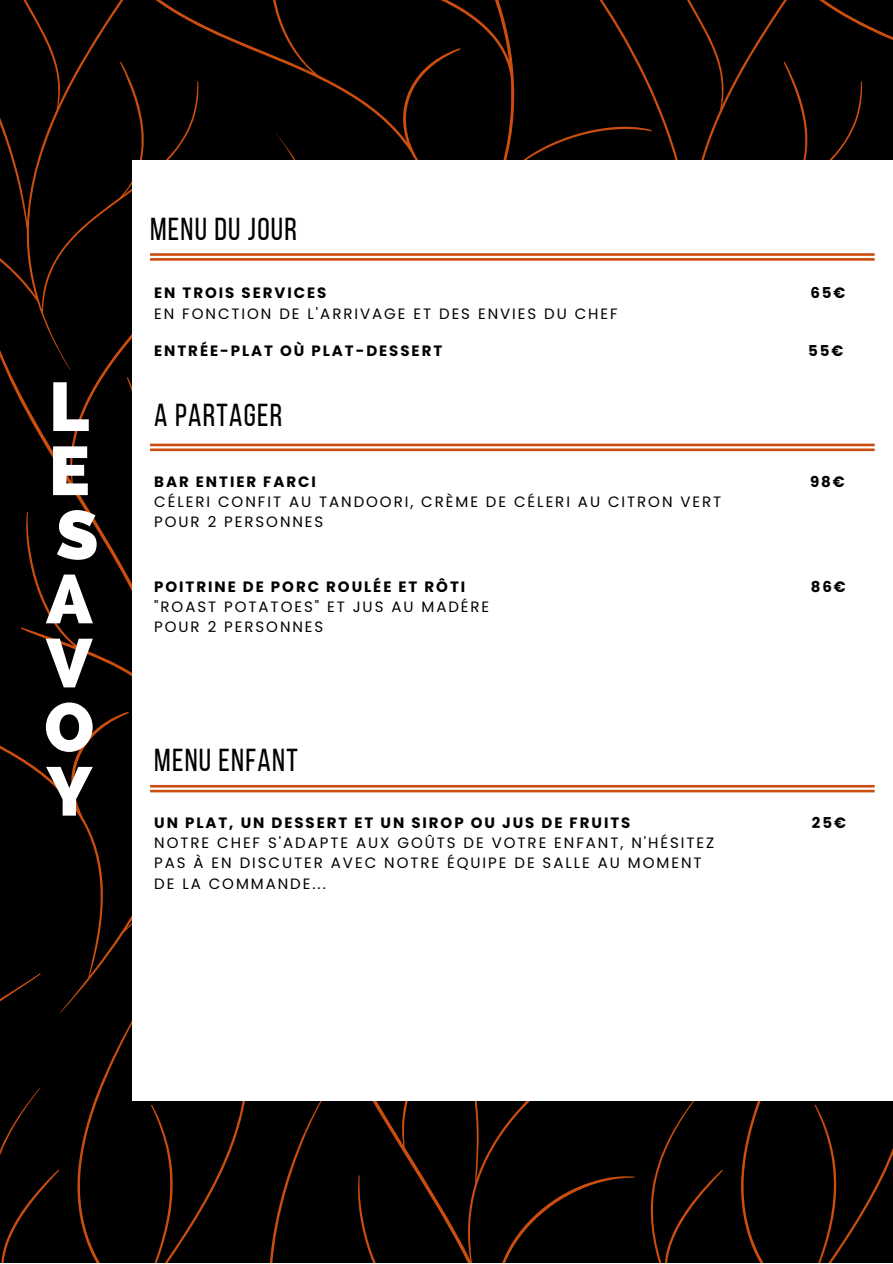
<style>
.page{position:relative;width:893px;height:1264px;background:#fff}
.page>*{position:absolute;margin:0;border:0;box-sizing:border-box;transform-origin:0 0}
.t1{font:800 68.7px/64.1px "Raleway";color:#fff}
.t2{font:31.65px "Bebas Neue";letter-spacing:.04em;color:#000}
.t3{font:15px/20.2px "Poppins";letter-spacing:.13em;color:#000}
.t4{font:700 15px "Poppins";letter-spacing:.13em;color:#000}
</style>
<div class="page">
<div style="left:0;top:0;width:305px;height:1262px;background:#000"></div>
<svg style="left:268px;top:1100px;width:37px;height:162px"></svg>
<div style="left:305px;top:0;width:587px;height:1262px;background:#000"></div>
<div style="left:132px;top:161px;width:760px;height:939px;background:#fff"></div>
<svg style="left:150px;top:133px;width:724px;height:128px"></svg>
<svg style="left:150px;top:785px;width:724px;height:8px"></svg>
<svg style="left:150px;top:443px;width:724px;height:8px"></svg>
<h1 class="t1" style="left:44px;top:375px;width:55px">L<br>E<br>S<br>A<br>V<br>O<br>Y</h1>
<h2 class="t2" style="left:150px;top:216px;width:148px">MENU DU JOUR</h2>
<p class="t4" style="left:154px;top:283px;width:174px">EN TROIS SERVICES</p>
<p class="t4" style="left:810px;top:283px;width:37px">65€</p>
<p class="t3" style="left:154px;top:303px;width:465px">EN FONCTION DE L'ARRIVAGE ET DES ENVIES DU CHEF</p>
<p class="t4" style="left:154px;top:340px;width:289px">ENTRÉE-PLAT OÙ PLAT-DESSERT</p>
<p class="t4" style="left:808px;top:340px;width:37px">55€</p>
<h2 class="t2" style="left:154px;top:402px;width:130px">A PARTAGER</h2>
<p class="t4" style="left:154px;top:471px;width:163px">BAR ENTIER FARCI</p>
<p class="t4" style="left:810px;top:471px;width:36px">98€</p>
<p class="t3" style="left:154px;top:491px;width:568px">CÉLERI CONFIT AU TANDOORI, CRÈME DE CÉLERI AU CITRON VERT<br>POUR 2 PERSONNES</p>
<p class="t4" style="left:154px;top:576px;width:312px">POITRINE DE PORC ROULÉE ET RÔTI</p>
<p class="t4" style="left:810px;top:576px;width:37px">86€</p>
<p class="t3" style="left:154px;top:596px;width:336px">"ROAST POTATOES" ET JUS AU MADÉRE<br>POUR 2 PERSONNES</p>
<h2 class="t2" style="left:154px;top:747px;width:145px">MENU ENFANT</h2>
<p class="t4" style="left:154px;top:812px;width:477px">UN PLAT, UN DESSERT ET UN SIROP OU JUS DE FRUITS</p>
<p class="t4" style="left:811px;top:812px;width:36px">25€</p>
<p class="t3" style="left:154px;top:832px;width:561px">NOTRE CHEF S'ADAPTE AUX GOÛTS DE VOTRE ENFANT, N'HÉSITEZ<br>PAS À EN DISCUTER AVEC NOTRE ÉQUIPE DE SALLE AU MOMENT<br>DE LA COMMANDE...</p>
</div>
